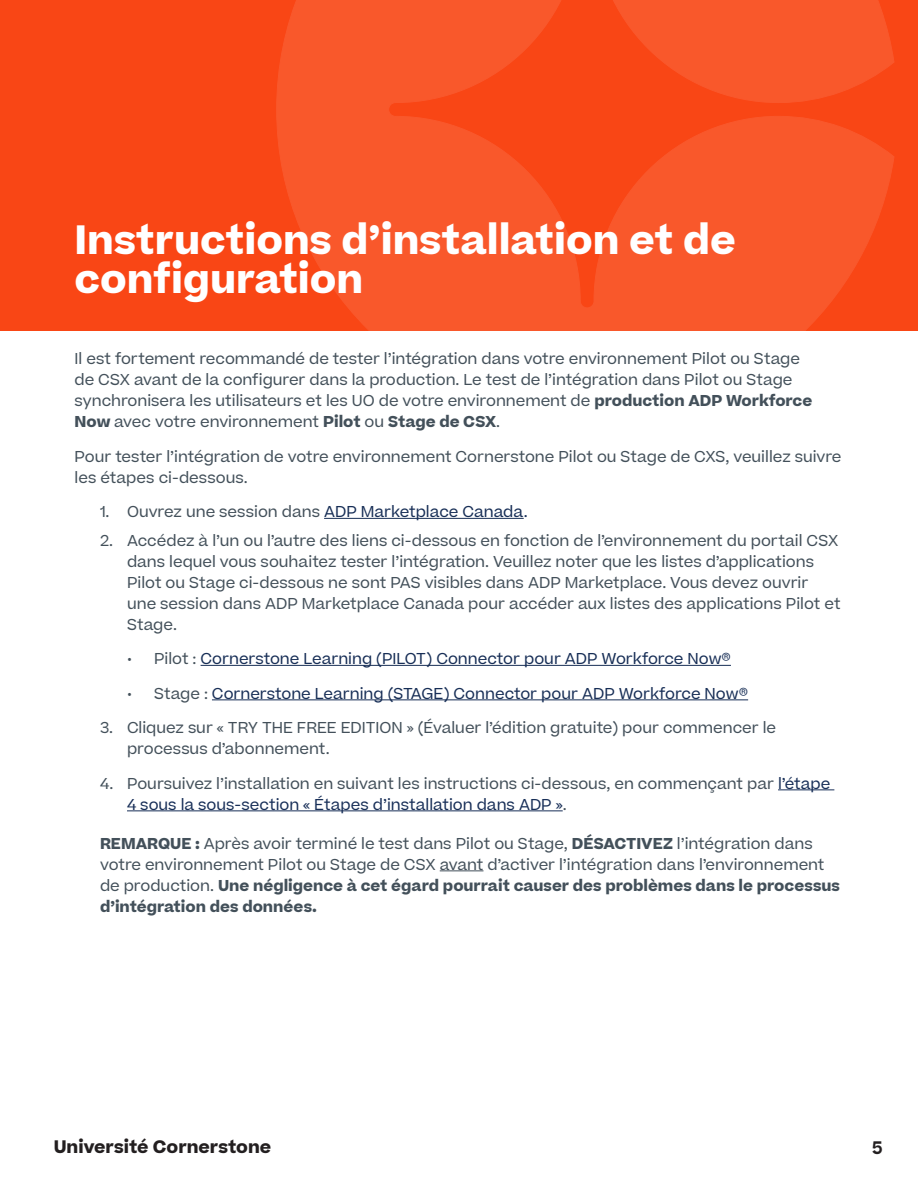
<style>
.page{position:relative;width:918px;height:1188px;background:#fff}
.page>*{position:absolute;margin:0;border:0;box-sizing:border-box;transform-origin:0 0}
.Paragraph_Style1{font:700 39px/39px "Beatrice";color:#fff}
.t1{font:700 17.25px "Beatrice";color:#231f20}
.t2{font:600 17.25px "Beatrice";color:#231f20}
.Alpha-Numeric_List_S{font:15px/21px "Beatrice";color:#43505a}
.Paragraph_Style1-2{font:15px/21px "Beatrice";color:#43505a}
.Paragraph_Style11{font:15px/21px "Beatrice";color:#43505a}
.Bullet_List_Style5{font:15px "Beatrice";color:#172e56}
.s1{font-weight:700}
.s2{color:#172e56}
.s3{color:#182f58}
.s4{color:#43505a}
</style>
<div class="page">
<div style="left:0;top:0;width:918px;height:331px;background:#f94615"></div>
<svg style="left:277px;top:0;width:617px;height:331px"></svg>
<hr style="left:324px;top:518px;width:200px;height:1px;background:#172e56">
<hr style="left:201px;top:665px;width:530px;height:1px;background:#172e56">
<hr style="left:212px;top:699px;width:536px;height:1px;background:#172e56">
<hr style="left:778px;top:789px;width:56px;height:1px;background:#182f58">
<hr style="left:127px;top:810px;width:436px;height:1px;background:#182f58">
<hr style="left:440px;top:870px;width:44px;height:1px;background:#43505a">
<p class="Paragraph_Style1" style="left:75px;top:221px;width:663px">Instructions d’installation et de configuration</p>
<p class="Paragraph_Style1-2" style="left:75px;top:348px;width:739px">Il est fortement recommandé de tester l’intégration dans votre environnement Pilot ou Stage de CSX avant de la configurer dans la production. Le test de l’intégration dans Pilot ou Stage synchronisera les utilisateurs et les UO de votre environnement de <span class="s1">production ADP Workforce Now</span> avec votre environnement <span class="s1">Pilot</span> ou <span class="s1">Stage de CSX</span>.</p>
<p class="Paragraph_Style1-2" style="left:75px;top:446px;width:769px">Pour tester l’intégration de votre environnement Cornerstone Pilot ou Stage de CXS, veuillez suivre les étapes ci-dessous.</p>
<p class="Alpha-Numeric_List_S" style="left:100px;top:501px;width:429px">1. Ouvrez une session dans <span class="s2">ADP Marketplace Canada</span><span class="s3">.</span></p>
<p class="Alpha-Numeric_List_S" style="left:127px;top:530px;width:715px;text-indent:-27px">2. Accédez à l’un ou l’autre des liens ci-dessous en fonction de l’environnement du portail CSX dans lequel vous souhaitez tester l’intégration. Veuillez noter que les listes d’applications Pilot ou Stage ci-dessous ne sont PAS visibles dans ADP Marketplace. Vous devez ouvrir une session dans ADP Marketplace Canada pour accéder aux listes des applications Pilot et Stage.</p>
<p class="Bullet_List_Style5" style="left:127px;top:649px;width:605px"><span class="s4">• Pilot :</span> Cornerstone Learning (PILOT) Connector pour ADP Workforce Now®</p>
<p class="Bullet_List_Style5" style="left:127px;top:683px;width:623px"><span class="s4">• Stage :</span> Cornerstone Learning (STAGE) Connector pour ADP Workforce Now®</p>
<p class="Alpha-Numeric_List_S" style="left:127px;top:717px;width:651px;text-indent:-27px">3. Cliquez sur « TRY THE FREE EDITION » (Évaluer l’édition gratuite) pour commencer le processus d’abonnement.</p>
<p class="Alpha-Numeric_List_S" style="left:127px;top:773px;width:705px;text-indent:-27px">4. Poursuivez l’installation en suivant les instructions ci-dessous, en commençant par <span class="s3">l’étape<br>4 sous la sous-section « Étapes d’installation dans ADP »</span>.</p>
<p class="Paragraph_Style11" style="left:100px;top:833px;width:741px"><span class="s1">REMARQUE :</span> Après avoir terminé le test dans Pilot ou Stage, <span class="s1">DÉSACTIVEZ</span> l’intégration dans votre environnement Pilot ou Stage de CSX avant d’activer l’intégration dans l’environnement de production. <span class="s1">Une négligence à cet égard pourrait causer des problèmes dans le processus d’intégration des données.</span></p>
<p class="t1" style="left:54px;top:1135px;width:219px">Université Cornerstone</p>
<p class="t2" style="left:872px;top:1136px;width:12px">5</p>
</div>
